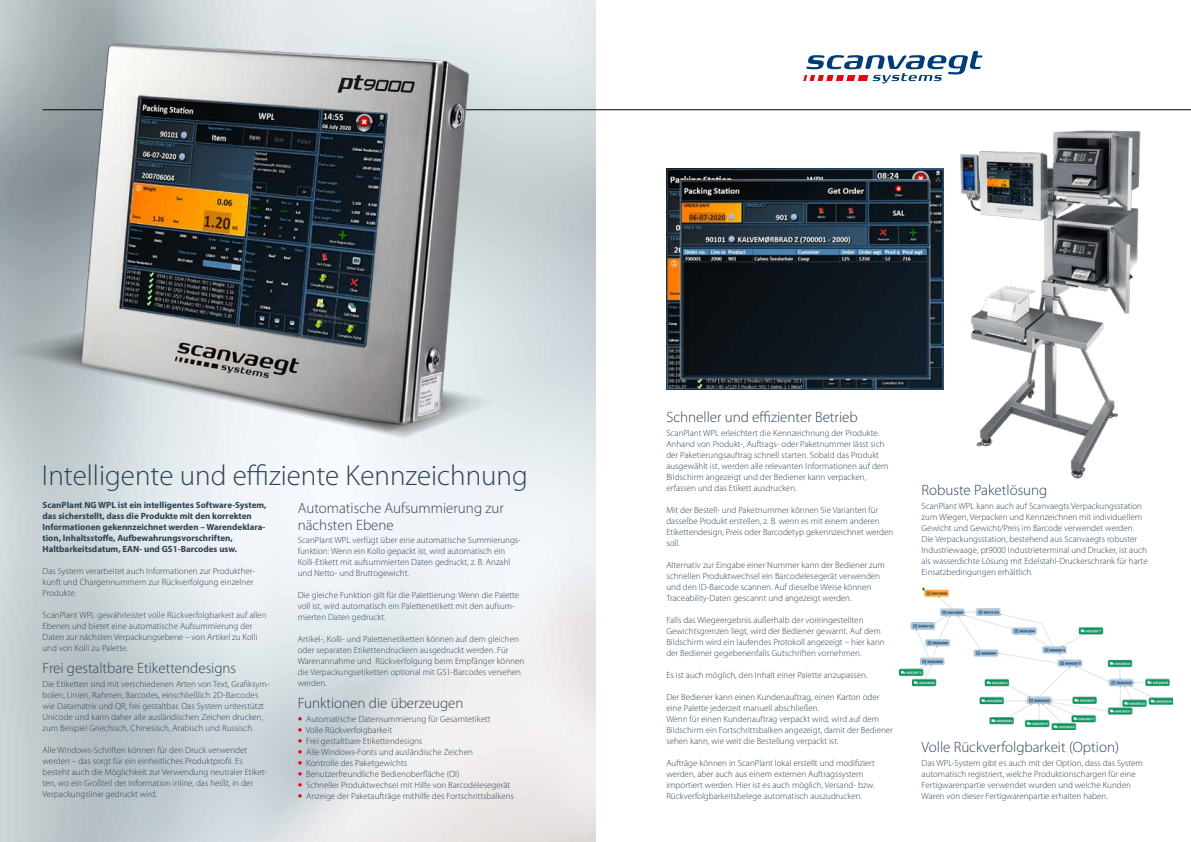
<style>
.page{position:relative;width:1191px;height:842px;background:#fff}
.page>*{position:absolute;margin:0;border:0;box-sizing:border-box;transform-origin:0 0}
.t1{font:300 29px "Myriad Pro";color:#2c4255}
.t2{font:300 15px/17px "Myriad Pro";color:#2c4255}
.t3{font:300 9px/11px "Myriad Pro";color:#2c4255}
.t4{font:700 9px/11px "Myriad Pro";color:#2c4255}
.s1{font-family:"Frutiger";font-weight:900;color:#e30613}
</style>
<div class="page">
<img style="left:0;top:0;width:595px;height:842px">
<hr style="left:465px;top:110px;width:726px;height:1px;background:#000">
<svg style="left:803px;top:51px;width:179px;height:32px"></svg>
<svg style="left:0;top:327px;width:507px;height:111px;background:#d0d9db"></svg>
<svg style="left:22px;top:333px;width:458px;height:99px;background:#b5bfc1"></svg>
<img style="left:58px;top:33px;width:417px;height:402px">
<img style="left:666px;top:169px;width:189px;height:221px">
<img style="left:855px;top:130px;width:286px;height:349px">
<img style="left:899px;top:587px;width:273px;height:142px">
<hr style="left:43px;top:110px;width:59px;height:1px;background:#000">
<h1 class="t1" style="left:42px;top:458px;width:487px">Intelligente und effiziente Kennzeichnung</h1>
<p class="t4" style="left:43px;top:499px;width:225px">ScanPlant NG WPL ist ein intelligentes Software-System, das sicherstellt, dass die Produkte mit den korrekten Informationen gekennzeichnet werden – Warendeklara&shy;tion, Inhaltsstoffe, Aufbewahrungsvorschriften, Haltbarkeitsdatum, EAN- und GS1-Barcodes usw.</p>
<p class="t3" style="left:43px;top:565px;width:214px">Das System verarbeitet auch Informationen zur Produkther&shy;kunft und Chargennummern zur Rückverfolgung einzelner<br>Produkte.</p>
<p class="t3" style="left:43px;top:609px;width:225px">ScanPlant WPL gewährleistet volle Rückverfolgbarkeit auf allen Ebenen und bietet eine automatische Aufsummierung der Daten zur nächsten Verpackungsebene – von Artikel zu Kolli und von Kolli zu Palette.</p>
<h2 class="t2" style="left:43px;top:659px;width:195px">Frei gestaltbare Etikettendesigns</h2>
<p class="t3" style="left:43px;top:678px;width:228px">Die Etiketten sind mit verschiedenen Arten von Text, Grafiksym&shy;bolen, Linien, Rahmen, Barcodes, einschließlich 2D-Barcodes wie Datamatrix und QR, frei gestaltbar. Das System unterstützt Unicode und kann daher alle ausländischen Zeichen drucken, zum Beispiel Griechisch, Chinesisch, Arabisch und Russisch.</p>
<p class="t3" style="left:43px;top:744px;width:226px">Alle Windows-Schriften können für den Druck verwendet werden – das sorgt für ein einheitliches Produktprofil. Es besteht auch die Möglichkeit zur Verwendung neutraler Etiket&shy;ten, wo ein Großteil der Information inline, das heißt, in der Verpackungslinie gedruckt wird.</p>
<h2 class="t2" style="left:298px;top:499px;width:208px">Automatische Aufsummierung zur nächsten Ebene</h2>
<p class="t3" style="left:298px;top:535px;width:225px">ScanPlant WPL verfügt über eine automatische Summierungs&shy;funktion: Wenn ein Kollo gepackt ist, wird automatisch ein Kolli-Etikett mit aufsummierten Daten gedruckt, z. B. Anzahl und Netto- und Bruttogewicht.</p>
<p class="t3" style="left:298px;top:590px;width:223px">Die gleiche Funktion gilt für die Palettierung: Wenn die Palette voll ist, wird automatisch ein Palettenetikett mit den aufsum&shy;mierten Daten gedruckt.</p>
<p class="t3" style="left:298px;top:634px;width:228px">Artikel-, Kolli- und Palettenetiketten können auf dem gleichen oder separaten Etikettendruckern ausgedruckt werden. Für Warenannahme und Rückverfolgung beim Empfänger können die Verpackungsetiketten optional mit GS1-Barcodes versehen werden.</p>
<h2 class="t2" style="left:298px;top:695px;width:167px">Funktionen die überzeugen</h2>
<p class="t3" style="left:298px;top:714px;width:194px"><span class="s1">•</span> Automatische Datensummierung für Gesamtetikett</p>
<p class="t3" style="left:298px;top:725px;width:96px"><span class="s1">•</span> Volle Rückverfolgbarkeit</p>
<p class="t3" style="left:298px;top:736px;width:126px"><span class="s1">•</span> Frei gestaltbare Etikettendesigns</p>
<p class="t3" style="left:298px;top:747px;width:177px"><span class="s1">•</span> Alle Windows-Fonts und ausländische Zeichen</p>
<p class="t3" style="left:298px;top:758px;width:111px"><span class="s1">•</span> Kontrolle des Paketgewichts</p>
<p class="t3" style="left:298px;top:769px;width:163px"><span class="s1">•</span> Benutzerfreundliche Bedienoberfläche (OI)</p>
<p class="t3" style="left:298px;top:780px;width:214px"><span class="s1">•</span> Schneller Produktwechsel mit Hilfe von Barcodelesegerät</p>
<p class="t3" style="left:298px;top:791px;width:218px"><span class="s1">•</span> Anzeige der Paketaufträge mithilfe des Fortschrittsbalkens</p>
<h2 class="t2" style="left:666px;top:409px;width:193px">Schneller und effizienter Betrieb</h2>
<p class="t3" style="left:666px;top:428px;width:224px">ScanPlant WPL erleichtert die Kennzeichnung der Produkte.<br>Anhand von Produkt-, Auftrags- oder Paketnummer lässt sich der Paketierungsauftrag schnell starten. Sobald das Produkt ausgewählt ist, werden alle relevanten Informationen auf dem Bildschirm angezeigt und der Bediener kann verpacken, erfassen und das Etikett ausdrucken.</p>
<p class="t3" style="left:666px;top:505px;width:228px">Mit der Bestell- und Paketnummer können Sie Varianten für dasselbe Produkt erstellen, z. B. wenn es mit einem anderen Etikettendesign, Preis oder Barcodetyp gekennzeichnet werden soll.</p>
<p class="t3" style="left:666px;top:560px;width:220px">Alternativ zur Eingabe einer Nummer kann der Bediener zum schnellen Produktwechsel ein Barcodelesegerät verwenden und den ID-Barcode scannen. Auf dieselbe Weise können Traceability-Daten gescannt und angezeigt werden.</p>
<p class="t3" style="left:666px;top:614px;width:220px">Falls das Wiegeergebnis außerhalb der voreingestellten Gewichtsgrenzen liegt, wird der Bediener gewarnt. Auf dem Bildschirm wird ein laufendes Protokoll angezeigt – hier kann der Bediener gegebenenfalls Gutschriften vornehmen.</p>
<p class="t3" style="left:666px;top:669px;width:203px">Es ist auch möglich, den Inhalt einer Palette anzupassen.</p>
<p class="t3" style="left:666px;top:691px;width:228px">Der Bediener kann einen Kundenauftrag, einen Karton oder eine Palette jederzeit manuell abschließen.<br>Wenn für einen Kundenauftrag verpackt wird, wird auf dem Bildschirm ein Fortschrittsbalken angezeigt, damit der Bediener sehen kann, wie weit die Bestellung verpackt ist.</p>
<p class="t3" style="left:666px;top:757px;width:210px">Aufträge können in ScanPlant lokal erstellt und modifiziert werden, aber auch aus einem externen Auftragssystem importiert werden. Hier ist es auch möglich, Versand- bzw.<br>Rückverfolgbarkeitsbelege automatisch auszudrucken.</p>
<h2 class="t2" style="left:921px;top:481px;width:127px">Robuste Paketlösung</h2>
<p class="t3" style="left:921px;top:500px;width:228px">ScanPlant WPL kann auch auf Scanvaegts Verpackungsstation zum Wiegen, Verpacken und Kennzeichnen mit individuellem Gewicht und Gewicht/Preis im Barcode verwendet werden.<br>Die Verpackungsstation, bestehend aus Scanvaegts robuster Industriewaage, pt9000 Industrieterminal und Drucker, ist auch als wasserdichte Lösung mit Edelstahl-Druckerschrank für harte Einsatzbedingungen erhältlich.</p>
<h2 class="t2" style="left:921px;top:738px;width:199px">Volle Rückverfolgbarkeit (Option)</h2>
<p class="t3" style="left:921px;top:757px;width:223px">Das WPL-System gibt es auch mit der Option, dass das System automatisch registriert, welche Produktionschargen für eine Fertigwarenpartie verwendet wurden und welche Kunden Waren von dieser Fertigwarenpartie erhalten haben.</p>
</div>
